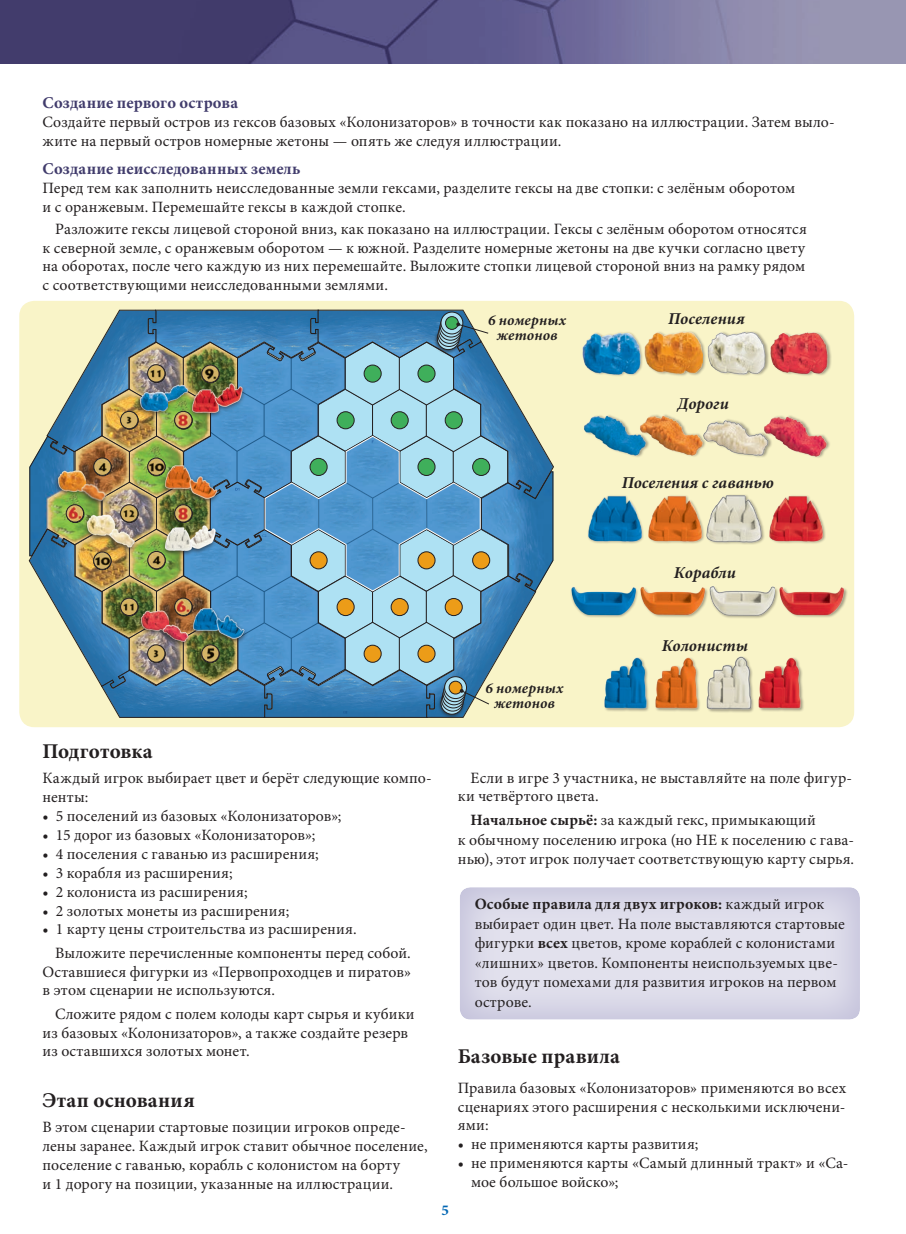
<style>
.page{position:relative;width:906px;height:1234px;background:#fff}
.page>*{position:absolute;margin:0;border:0;box-sizing:border-box;transform-origin:0 0}
.t1{font:700 21px "Minion Pro";letter-spacing:.01em;color:#231f20}
.t2{font:italic 700 16.65px "Minion Pro";letter-spacing:.005em;color:#231f20}
.t3{font:700 16.5px "Minion Pro";letter-spacing:.01em;color:#413c6c}
.t4{font:15.75px/18.9px "Minion Pro";letter-spacing:.01em;color:#231f20}
.t5{font:italic 700 15px/15px "Minion Pro";letter-spacing:.01em;color:#231f20;text-align:center}
.t6{font:700 15px "Minion Pro";color:#0166b3}
.t7{font:3.9px "Minion Pro";color:#236eac}
.s1{font-weight:700}
</style>
<div class="page">
<div style="left:458px;top:884px;width:404px;height:135px;background:#fff;opacity:.51"></div>
<img style="left:0;top:0;width:906px;height:64px">
<div style="left:19px;top:301px;width:835px;height:426px;background:#f9f4c8;border-radius:15px"></div>
<div style="left:582px;top:330px;width:249px;height:46px;background:#231f20;opacity:.4"></div>
<img style="left:582px;top:330px;width:58px;height:46px">
<img style="left:769px;top:331px;width:59px;height:45px">
<img style="left:707px;top:330px;width:58px;height:45px">
<img style="left:644px;top:332px;width:58px;height:42px">
<img style="left:584px;top:415px;width:53px;height:42px">
<img style="left:761px;top:415px;width:68px;height:43px">
<img style="left:637px;top:414px;width:64px;height:43px">
<img style="left:701px;top:419px;width:68px;height:37px">
<div style="left:587px;top:494px;width:239px;height:51px;background:#231f20;opacity:.4"></div>
<img style="left:587px;top:494px;width:54px;height:50px">
<img style="left:768px;top:494px;width:54px;height:50px">
<img style="left:647px;top:494px;width:55px;height:50px">
<img style="left:706px;top:494px;width:58px;height:50px">
<div style="left:570px;top:585px;width:277px;height:34px;background:#231f20;opacity:.4"></div>
<img style="left:570px;top:585px;width:65px;height:30px">
<img style="left:774px;top:585px;width:70px;height:30px">
<img style="left:635px;top:585px;width:139px;height:33px">
<div style="left:604px;top:656px;width:200px;height:57px;background:#231f20;opacity:.4"></div>
<img style="left:604px;top:656px;width:47px;height:54px">
<img style="left:655px;top:656px;width:149px;height:54px">
<img style="left:28px;top:309px;width:526px;height:409px">
<p class="t3" style="left:43px;top:91px;width:197px">Создание первого острова</p>
<p class="t4" style="left:43px;top:112px;width:794px">Создайте первый остров из гексов базовых «Колонизаторов» в точности как показано на иллюстрации. Затем выло&shy;жите на первый остров номерные жетоны — опять же следуя иллюстрации.</p>
<p class="t3" style="left:43px;top:157px;width:259px">Создание неисследованных земель</p>
<p class="t4" style="left:43px;top:179px;width:754px;line-height:18.3px">Перед тем как заполнить неисследованные земли гексами, разделите гексы на две стопки: с зелёным оборотом и с оранжевым. Перемешайте гексы в каждой стопке.</p>
<p class="t4" style="left:43px;top:220px;width:766px;line-height:18.5px;text-indent:13px">Разложите гексы лицевой стороной вниз, как показано на иллюстрации. Гексы с зелёным оборотом относятся к северной земле, с оранжевым оборотом — к южной. Разделите номерные жетоны на две кучки согласно цвету на оборотах, после чего каждую из них перемешайте. Выложите стопки лицевой стороной вниз на рамку рядом с соответствующими неисследованными землями.</p>
<p class="t5" style="left:488px;top:312px;width:80px">6 номерных жетонов</p>
<p class="t2" style="left:668px;top:307px;width:78px">Поселения</p>
<p class="t2" style="left:677px;top:392px;width:53px">Дороги</p>
<p class="t7" style="left:262px;top:532px;width:6px">C2</p>
<p class="t2" style="left:621px;top:471px;width:154px">Поселения с гаванью</p>
<p class="t2" style="left:674px;top:561px;width:63px">Корабли</p>
<p class="t5" style="left:485px;top:680px;width:80px">6 номерных жетонов</p>
<p class="t2" style="left:661px;top:634px;width:88px">Колонисты</p>
<p class="t1" style="left:43px;top:736px;width:112px">Подготовка</p>
<p class="t4" style="left:43px;top:768px;width:391px">Каждый игрок выбирает цвет и берёт следующие компо&shy;ненты:</p>
<p class="t4" style="left:43px;top:806px;width:300px">• 5 поселений из базовых «Колонизаторов»;</p>
<p class="t4" style="left:43px;top:825px;width:274px">• 15 дорог из базовых «Колонизаторов»;</p>
<p class="t4" style="left:43px;top:844px;width:278px">• 4 поселения с гаванью из расширения;</p>
<p class="t4" style="left:43px;top:863px;width:192px">• 3 корабля из расширения;</p>
<p class="t4" style="left:43px;top:882px;width:207px">• 2 колониста из расширения;</p>
<p class="t4" style="left:43px;top:900px;width:248px">• 2 золотых монеты из расширения;</p>
<p class="t4" style="left:43px;top:919px;width:316px">• 1 карту цены строительства из расширения.</p>
<p class="t4" style="left:43px;top:942px;width:370px;text-align:justify;text-indent:13px">Выложите перечисленные компоненты перед собой.<br>Оставшиеся фигурки из «Первопроходцев и пиратов» в этом сценарии не используются.</p>
<p class="t4" style="left:43px;top:1003px;width:374px;text-indent:13px">Сложите рядом с полем колоды карт сырья и кубики из базовых «Колонизаторов», а также создайте резерв из оставшихся золотых монет.</p>
<p class="t1" style="left:43px;top:1084px;width:154px">Этап основания</p>
<p class="t4" style="left:43px;top:1117px;width:386px">В этом сценарии стартовые позиции игроков опреде&shy;лены заранее. Каждый игрок ставит обычное поселение, поселение с гаванью, корабль с колонистом на борту<br>и 1 дорогу на позиции, указанные на иллюстрации.</p>
<p class="t6" style="left:441px;top:1199px;width:9px">5</p>
<p class="t4" style="left:458px;top:768px;width:396px;text-indent:13px">Если в игре 3 участника, не выставляйте на поле фигур&shy;ки четвёртого цвета.</p>
<p class="t4" style="left:458px;top:810px;width:398px;line-height:19.5px;text-indent:13px"><span class="s1">Начальное сырьё:</span> за каждый гекс, примыкающий<br>к обычному поселению игрока (но НЕ к поселению с гава&shy;нью), этот игрок получает соответствующую карту сырья.</p>
<p class="t4" style="left:475px;top:894px;width:371px;line-height:19.5px"><span class="s1">Особые правила для двух игроков:</span> каждый игрок выбирает один цвет. На поле выставляются стартовые фигурки <span class="s1">всех</span> цветов, кроме кораблей с колонистами «лишних» цветов. Компоненты неиспользуемых цве&shy;тов будут помехами для развития игроков на первом острове.</p>
<p class="t1" style="left:458px;top:1041px;width:163px">Базовые правила</p>
<p class="t4" style="left:458px;top:1077px;width:390px;text-align:justify">Правила базовых «Колонизаторов» применяются во всех сценариях этого расширения с несколькими исключени&shy;ями:</p>
<p class="t4" style="left:458px;top:1134px;width:242px">• не применяются карты развития;</p>
<p class="t4" style="left:471px;top:1153px;width:379px;text-indent:-13px">• не применяются карты «Самый длинный тракт» и «Са&shy;мое большое войско»;</p>
</div>
